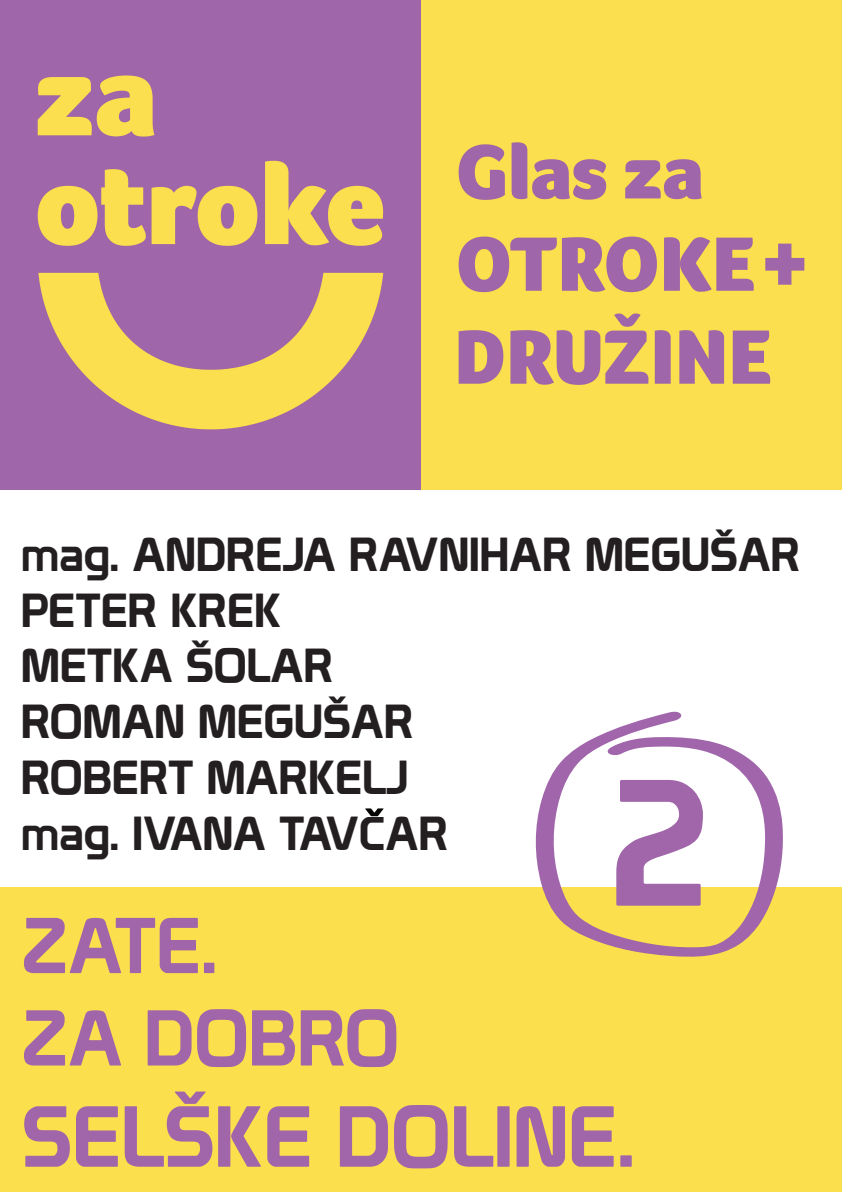
<style>
.page{position:relative;width:842px;height:1192px;background:#fff}
.page>*{position:absolute;margin:0;border:0;box-sizing:border-box;transform-origin:0 0}
.t1{font:175.4px "md Sign";color:#a166aa}
.t2{font:84.35px "md Sign";color:#a166aa}
.t3{font:77px/92.4px "md Sign";color:#a166aa}
.t4{font:46.6px/55.9px "md Sign";color:#231f20}
</style>
<div class="page">
<div style="left:0;top:888px;width:842px;height:304px;background:#fbdf4d"></div>
<img style="left:0;top:0;width:842px;height:489px">
<img style="left:366px;top:808px;width:18px;height:8px">
<svg style="left:534px;top:711px;width:250px;height:246px"></svg>
<p class="t4" style="left:21px;top:526px;width:781px">mag. ANDREJA RAVNIHAR MEGUŠAR<br>PETER KREK<br>METKA ŠOLAR<br>ROMAN MEGUŠAR<br>ROBERT MARKELJ<br>mag. IVANA TAVCAR</p>
<h1 class="t1" style="left:610px;top:739px;width:101px">2</h1>
<h3 class="t3" style="left:21px;top:899px;width:379px">ZATE.<br>ZA DOBRO</h3>
<h2 class="t2" style="left:21px;top:1086px;width:615px">SELŠKE DOLINE.</h2>
</div>
